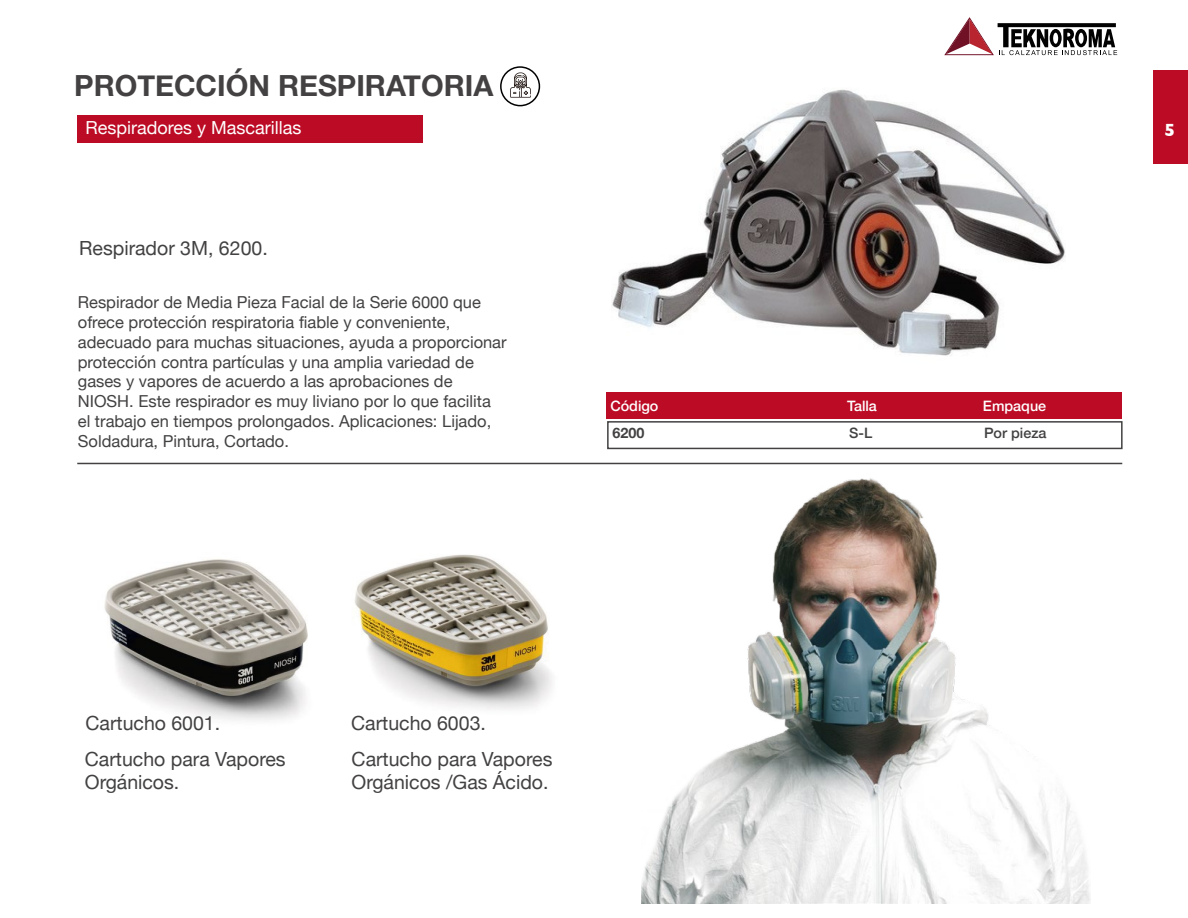
<style>
.page{position:relative;width:1188px;height:918px;background:#fff}
.page>*{position:absolute;margin:0;border:0;box-sizing:border-box;transform-origin:0 0}
.t1{font:700 29.1px "Helvetica Neue";color:#434141}
.t2{font:19.5px/23.4px "Helvetica Neue";color:#434141}
.t3{font:18px "Helvetica Neue";color:#fff}
.t4{font:700 18px "Gill Sans";color:#fff}
.t5{font:16.5px/19.8px "Helvetica Neue";color:#434141}
.t6{font:500 14.4px "Helvetica Neue";color:#fff}
.t7{font:500 14.4px "Helvetica Neue";color:#434141}
.t8{font:700 14.4px "Helvetica Neue";color:#434141}
</style>
<div class="page">
<hr style="left:77px;top:463px;width:1045px;height:1px;background:#434141">
<div style="left:77px;top:115px;width:345px;height:27px;background:#bc0b24"></div>
<div style="left:607px;top:392px;width:515px;height:27px;background:#bc0b24"></div>
<div style="left:607px;top:421px;width:516px;height:28px;border:2px solid #434141"></div>
<div style="left:1154px;top:70px;width:34px;height:93px;background:#bc0b24"></div>
<svg style="left:944px;top:17px;width:173px;height:38px"></svg>
<div style="left:500px;top:66px;width:40px;height:40px;border:2px solid #010101;border-radius:50%"></div>
<svg style="left:510px;top:72px;width:21px;height:26px"></svg>
<img style="left:612px;top:89px;width:453px;height:267px">
<img style="left:104px;top:559px;width:204px;height:161px">
<img style="left:354px;top:554px;width:198px;height:156px">
<img style="left:641px;top:462px;width:450px;height:441px">
<h1 class="t1" style="left:74px;top:63px;width:421px">PROTECCIÓN RESPIRATORIA</h1>
<p class="t3" style="left:85px;top:115px;width:217px">Respiradores y Mascarillas</p>
<p class="t2" style="left:79px;top:237px;width:190px">Respirador 3M, 6200.</p>
<p class="t5" style="left:78px;top:293px;width:430px">Respirador de Media Pieza Facial de la Serie 6000 que ofrece protección respiratoria fiable y conveniente, adecuado para muchas situaciones, ayuda a proporcionar protección contra partículas y una amplia variedad de gases y vapores de acuerdo a las aprobaciones de NIOSH. Este respirador es muy liviano por lo que facilita el trabajo en tiempos prolongados. Aplicaciones: Lijado, Soldadura, Pintura, Cortado.</p>
<p class="t6" style="left:610px;top:394px;width:50px">Código</p>
<p class="t6" style="left:847px;top:394px;width:31px">Talla</p>
<p class="t6" style="left:983px;top:394px;width:65px">Empaque</p>
<p class="t8" style="left:613px;top:422px;width:33px">6200</p>
<p class="t7" style="left:849px;top:421px;width:25px">S-L</p>
<p class="t7" style="left:984px;top:421px;width:64px">Por pieza</p>
<p class="t2" style="left:86px;top:712px;width:136px">Cartucho 6001.</p>
<p class="t2" style="left:351px;top:712px;width:136px">Cartucho 6003.</p>
<p class="t2" style="left:85px;top:749px;width:202px">Cartucho para Vapores<br>Orgánicos.</p>
<p class="t2" style="left:352px;top:749px;width:202px">Cartucho para Vapores<br>Orgánicos /Gas Ácido.</p>
<p class="t4" style="left:1165px;top:116px;width:12px">5</p>
</div>
